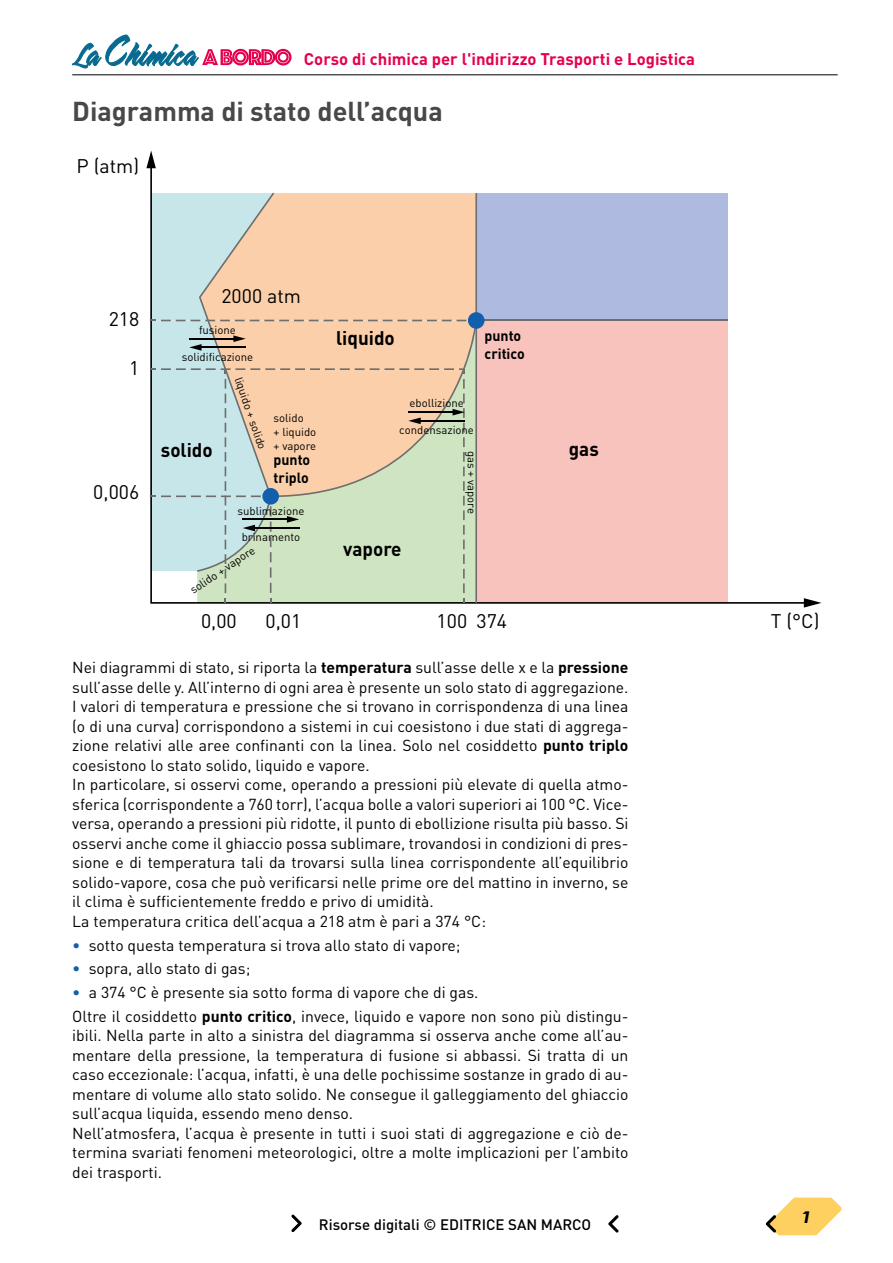
<style>
.page{position:relative;width:893px;height:1263px;background:#fff}
.page>*{position:absolute;margin:0;border:0;box-sizing:border-box;transform-origin:0 0}
.t1{font:700 27px "DIN Pro";color:#484847}
.t2{font:19.5px "DIN Pro";color:#000}
.t3{font:700 19.5px "DIN Pro";color:#000}
.t4{font:700 16.65px "DIN Pro";color:#e5004f}
.t5{font:italic 700 16.5px "Pirulen Rg";color:#000}
.t6{font:15.75px/19.5px "DIN Pro";color:#000}
.t7{font:500 15px "DIN Pro";color:#000}
.t8{font:700 14.7px/17.5px "DIN Pro";color:#000}
.t9{font:11.4px/13.6px "DIN Pro";color:#000}
.s1{font-weight:700}
.s2{color:#125fab}
</style>
<div class="page">
<hr style="left:72px;top:75px;width:766px;height:1px;background:#000">
<svg style="left:766px;top:1197px;width:76px;height:38px"></svg>
<svg style="left:608px;top:1215px;width:11px;height:18px"></svg>
<svg style="left:291px;top:1214px;width:11px;height:18px"></svg>
<svg style="left:72px;top:35px;width:219px;height:33px"></svg>
<svg style="left:150px;top:168px;width:654px;height:436px"></svg>
<svg style="left:146px;top:151px;width:10px;height:17px"></svg>
<svg style="left:804px;top:598px;width:17px;height:10px"></svg>
<svg style="left:151px;top:193px;width:577px;height:410px;background:#decbc0"></svg>
<p class="t4" style="left:304px;top:45px;width:393px">Corso di chimica per l'indirizzo Trasporti e Logistica</p>
<h1 class="t1" style="left:72px;top:89px;width:372px">Diagramma di stato dell’acqua</h1>
<p class="t2" style="left:77px;top:151px;width:64px">P (atm)</p>
<p class="t2" style="left:109px;top:303px;width:32px">218</p>
<p class="t2" style="left:129px;top:352px;width:12px">1</p>
<p class="t2" style="left:93px;top:476px;width:47px">0,006</p>
<p class="t2" style="left:221px;top:281px;width:81px">2000 atm</p>
<p class="t9" style="left:199px;top:322px;width:38px">fusione</p>
<p class="t9" style="left:182px;top:349px;width:73px">solidificazione</p>
<p class="t3" style="left:161px;top:434px;width:53px">solido</p>
<p class="t9" style="left:246px;top:375px;width:77px;rotate:71deg">liquido + solido</p>
<p class="t9" style="left:274px;top:410px;width:44px">solido<br>+ liquido + vapore</p>
<p class="t8" style="left:274px;top:450px;width:38px">punto triplo</p>
<p class="t9" style="left:237px;top:502px;width:69px">sublimazione</p>
<p class="t9" style="left:242px;top:529px;width:60px">brinamento</p>
<p class="t9" style="left:187px;top:584px;width:77px;rotate:-34deg">solido + vapore</p>
<p class="t3" style="left:336px;top:321px;width:60px">liquido</p>
<p class="t8" style="left:485px;top:325px;width:42px">punto critico</p>
<p class="t9" style="left:409px;top:395px;width:56px">ebollizione</p>
<p class="t9" style="left:399px;top:422px;width:76px">condensazione</p>
<p class="t3" style="left:343px;top:533px;width:60px">vapore</p>
<p class="t9" style="left:480px;top:451px;width:65px;rotate:90deg">gas + vapore</p>
<p class="t3" style="left:569px;top:432px;width:31px">gas</p>
<p class="t2" style="left:201px;top:606px;width:37px">0,00</p>
<p class="t2" style="left:266px;top:606px;width:37px">0,01</p>
<p class="t2" style="left:437px;top:606px;width:72px">100 374</p>
<p class="t2" style="left:771px;top:606px;width:50px">T (°C)</p>
<p class="t6" style="left:72px;top:656px;width:558px">Nei diagrammi di stato, si riporta la <span class="s1">temperatura</span> sull’asse delle x e la <span class="s1">pressione </span>sull’asse delle y. All’interno di ogni area è presente un solo stato di aggregazione.<br>I valori di temperatura e pressione che si trovano in corrispondenza di una linea (o di una curva) corrispondono a sistemi in cui coesistono i due stati di aggrega&shy;zione relativi alle aree confinanti con la linea. Solo nel cosiddetto <span class="s1">punto triplo </span>coesistono lo stato solido, liquido e vapore.<br>In particolare, si osservi come, operando a pressioni più elevate di quella atmo&shy;sferica (corrispondente a 760 torr), l’acqua bolle a valori superiori ai 100 °C. Vice&shy;versa, operando a pressioni più ridotte, il punto di ebollizione risulta più basso. Si osservi anche come il ghiaccio possa sublimare, trovandosi in condizioni di pres&shy;sione e di temperatura tali da trovarsi sulla linea corrispondente all’equilibrio solido-vapore, cosa che può verificarsi nelle prime ore del mattino in inverno, se il clima è sufficientemente freddo e privo di umidità.<br>La temperatura critica dell’acqua a 218 atm è pari a 374 °C:</p>
<p class="t6" style="left:72px;top:934px;width:390px"><span class="s2">•</span> sotto questa temperatura si trova allo stato di vapore;</p>
<p class="t6" style="left:72px;top:957px;width:180px"><span class="s2">•</span> sopra, allo stato di gas;</p>
<p class="t6" style="left:72px;top:979px;width:558px;line-height:23.7px"><span class="s2">•</span> a 374 °C è presente sia sotto forma di vapore che di gas.<br>Oltre il cosiddetto <span class="s1">punto critico</span>, invece, liquido e vapore non sono più distingu-</p>
<p class="t6" style="left:72px;top:1024px;width:558px">ibili. Nella parte in alto a sinistra del diagramma si osserva anche come all’au&shy;mentare della pressione, la temperatura di fusione si abbassi. Si tratta di un caso eccezionale: l’acqua, infatti, è una delle pochissime sostanze in grado di au&shy;mentare di volume allo stato solido. Ne consegue il galleggiamento del ghiaccio sull’acqua liquida, essendo meno denso.<br>Nell’atmosfera, l’acqua è presente in tutti i suoi stati di aggregazione e ciò de&shy;termina svariati fenomeni meteorologici, oltre a molte implicazioni per l’ambito dei trasporti.</p>
<p class="t7" style="left:319px;top:1212px;width:274px">Risorse digitali © EDITRICE SAN MARCO</p>
<p class="t5" style="left:801px;top:1207px;width:9px">1</p>
</div>
